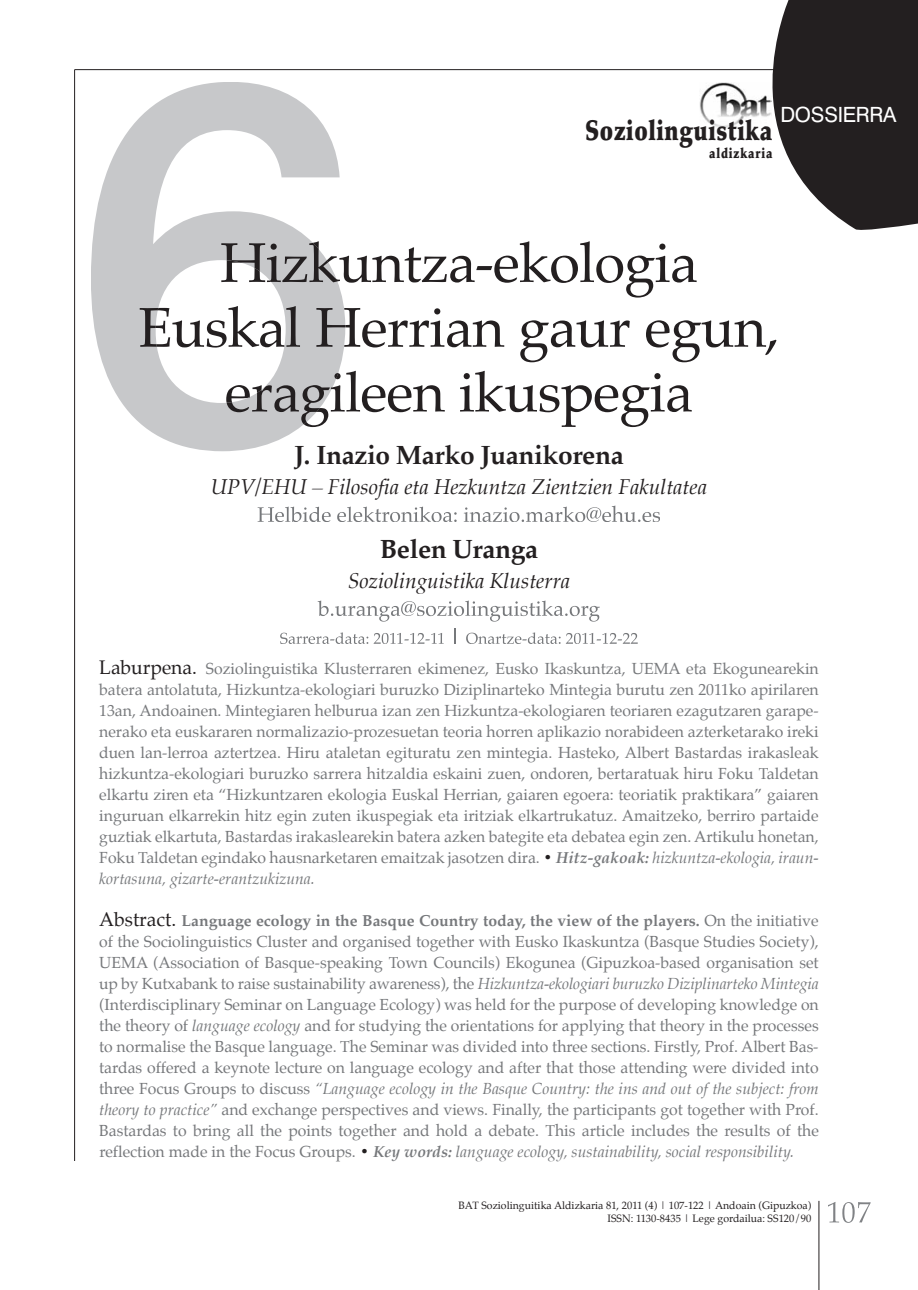
<style>
.page{position:relative;width:918px;height:1290px;background:#fff}
.page>*{position:absolute;margin:0;border:0;box-sizing:border-box;transform-origin:0 0}
.t1{font:56px/64.8px "Palatino";letter-spacing:-.015em;color:#231f20;text-align:center}
.t2{font:900 28.35px "Palatino";letter-spacing:.025em;color:#231f20;scale:.8 1}
.t3{font:700 26.25px "Palatino";letter-spacing:-.015em;color:#231f20}
.t4{font:italic 21px "Palatino";color:#231f20}
.t5{font:21px "Swiss 721 BT";letter-spacing:-.015em;color:#fff}
.t6{font:15.75px/21px "Palatino";color:#76787b;text-align:justify}
.t7{font:900 14.35px "Palatino";letter-spacing:.075em;color:#231f20;scale:.8 1}
.t8{font:10.5px/13.1px "Palatino";color:#231f20;text-align:right}
.s1{font-size:19.25px;color:#231f20}
.s2{font-weight:700;font-style:italic;color:#231f20}
.s3{font-weight:700;font-style:italic}
.s4{font-style:italic}
.s5{font-weight:700}
</style>
<div class="page">
<img style="left:699px;top:82px;width:23px;height:46px">
<hr style="left:75px;top:69px;width:744px;height:1px;background:#231f20">
<hr style="left:74px;top:70px;width:1px;height:1091px;background:#231f20">
<svg style="left:828px;top:1202px;width:42px;height:21px"></svg>
<hr style="left:818px;top:1201px;width:1px;height:89px;background:#231f20">
<svg style="left:419px;top:505px;width:205px;height:17px"></svg>
<svg style="left:318px;top:600px;width:235px;height:16px"></svg>
<svg style="left:280px;top:632px;width:164px;height:12px"></svg>
<svg style="left:455px;top:628px;width:1px;height:16px"></svg>
<svg style="left:466px;top:632px;width:142px;height:12px"></svg>
<svg style="left:91px;top:82px;width:253px;height:369px;fill:#c7c8ca"></svg>
<svg style="left:221px;top:243px;width:116px;height:39px"></svg>
<svg style="left:140px;top:306px;width:205px;height:41px"></svg>
<svg style="left:252px;top:373px;width:86px;height:51px"></svg>
<svg style="left:722px;top:0;width:196px;height:230px"></svg>
<h2 class="t2" style="left:585px;top:119px;width:236px">Soziolinguistika</h2>
<p class="t7" style="left:709px;top:147px;width:81px">aldizkaria</p>
<h3 class="t5" style="left:780px;top:107px;width:118px">DOSSIERRA</h3>
<h1 class="t1" style="left:138px;top:234px;width:643px">hizkuntza-ekologia euskal herrian gaur egun, eragileen ikuspegia</h1>
<h3 class="t3" style="left:294px;top:442px;width:331px">J. inazio Marko Juanikorena</h3>
<h3 class="t4" style="left:211px;top:477px;width:498px">UPV/EHU – Filosofia eta Hezkuntza Zientzien Fakultatea</h3>
<h3 class="t3" style="left:380px;top:536px;width:160px">Belen uranga</h3>
<h3 class="t4" style="left:348px;top:570px;width:224px">Soziolinguistika Klusterra</h3>
<p class="t6" style="left:99px;top:659px;width:721px"><span class="s1">Laburpena.</span> Soziolinguistika klusterraren ekimenez, eusko Ikaskuntza, ueMA eta ekogunearekin batera antolatuta, hizkuntza-ekologiari buruzko diziplinarteko Mintegia burutu zen 2011ko apirilaren 13an, Andoainen. Mintegiaren helburua izan zen hizkuntza-ekologiaren teoriaren ezagutzaren garape&shy;nerako eta euskararen normalizazio-prozesuetan teoria horren aplikazio norabideen azterketarako ireki duen lan-lerroa aztertzea. hiru ataletan egituratu zen mintegia. hasteko, Albert Bastardas irakasleak hizkuntza-ekologiari buruzko sarrera hitzaldia eskaini zuen, ondoren, bertaratuak hiru Foku Taldetan elkartu ziren eta “hizkuntzaren ekologia euskal herrian, gaiaren egoera: teoriatik praktikara” gaiaren inguruan elkarrekin hitz egin zuten ikuspegiak eta iritziak elkartrukatuz. Amaitzeko, berriro partaide guztiak elkartuta, Bastardas irakaslearekin batera azken bategite eta debatea egin zen. Artikulu honetan, Foku Taldetan egindako hausnarketaren emaitzak jasotzen dira. <span class="s2">•</span> <span class="s3">Hitz-gakoak:</span> <span class="s4">hizkuntza-ekologia, iraun&shy;kortasuna, gizarte-erantzukizuna.</span></p>
<p class="t6" style="left:99px;top:911px;width:721px"><span class="s1">Abstract.</span> <span class="s5">language ecology in the Basque Country today, the view of the players.</span> on the initiative of the Sociolinguistics Cluster and organised together with eusko Ikaskuntza (Basque Studies Society), ueMA (Association of Basque-speaking Town Councils) ekogunea (gipuzkoa-based organisation set up by kutxabank to raise sustainability awareness), the <span class="s4">Hizkuntza-ekologiari buruzko Diziplinarteko Mintegia </span>(Interdisciplinary Seminar on Language ecology) was held for the purpose of developing knowledge on the theory of <span class="s4">language ecology</span> and for studying the orientations for applying that theory in the processes to normalise the Basque language. The Seminar was divided into three sections. Firstly, prof. Albert Bas&shy;tardas offered a keynote lecture on language ecology and after that those attending were divided into three Focus groups to discuss <span class="s4">“Language ecology in the Basque Country: the ins and out of the subject: from theory to practice”</span> and exchange perspectives and views. Finally, the participants got together with prof.<br>Bastardas to bring all the points together and hold a debate. This article includes the results of the reflection made in the Focus groups. <span class="s2">•</span> <span class="s3">Key words:</span> <span class="s4">language ecology, sustainability, social responsibility.</span></p>
<p class="t8" style="left:458px;top:1200px;width:354px">BAT Soziolinguitika Aldizkaria 81, 2011 (4) | 107-122 | Andoain (gipuzkoa)<br>ISSN: 1130-8435 | Lege gordailua: SS120/90</p>
</div>
